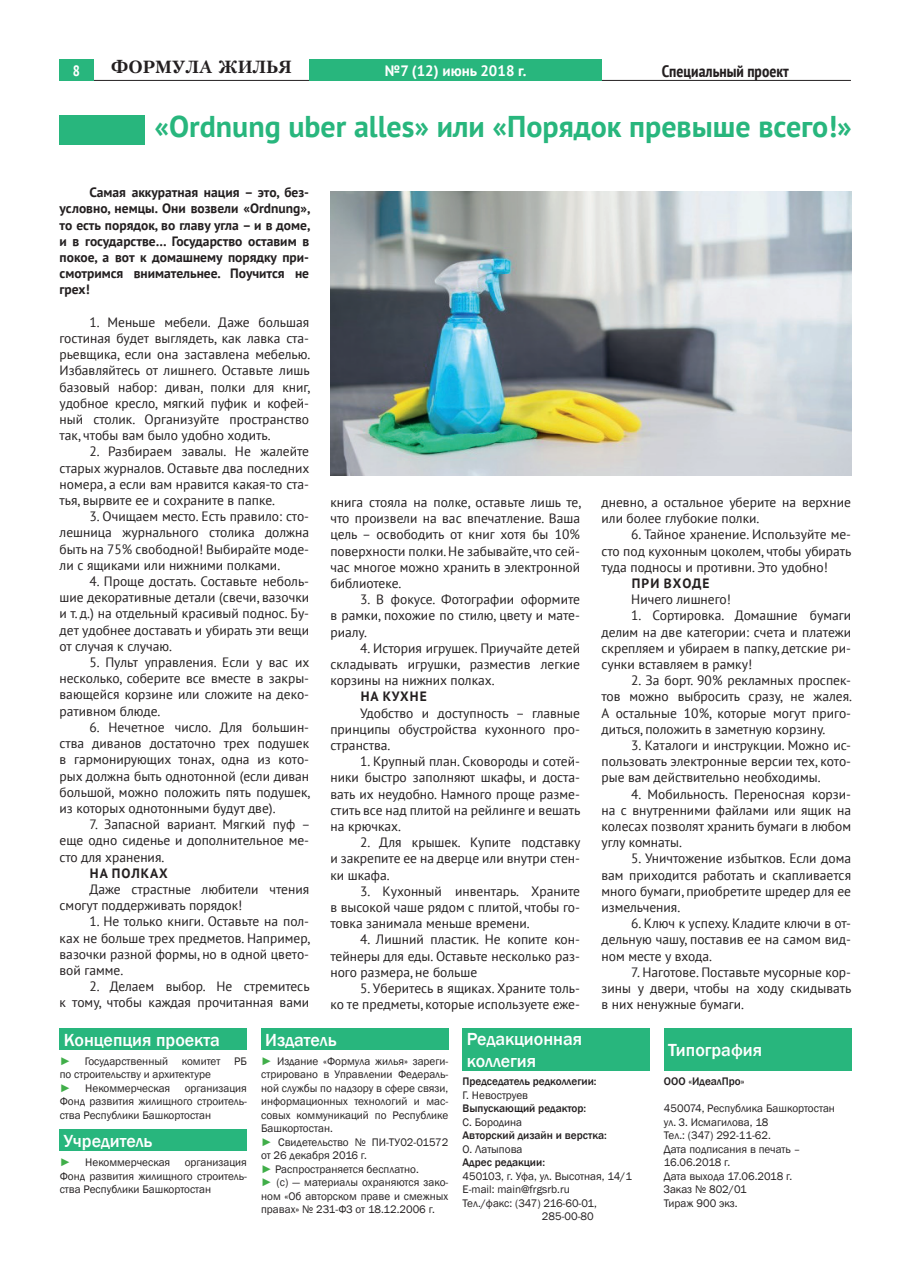
<style>
.page{position:relative;width:902px;height:1280px;background:#fff}
.page>*{position:absolute;margin:0;border:0;box-sizing:border-box;transform-origin:0 0}
.t1{font:700 30px "PT Sans";color:#28b67d}
.t2{font:500 18px/21.6px "Franklin Gothic";color:#fff}
.t3{font:17.55px "Petersburg Bold Cyrillic";color:#231f20}
.t4{font:700 condensed 16.5px "PT Sans";color:#231f20}
.t5{font:700 15px "PT Sans";color:#fff}
.t6{font:700 condensed 15px "PT Sans";color:#fff}
.t7{font:13.5px/16.2px "PT Sans";color:#231f20;text-align:justify}
.t8{font:700 13.5px/16.2px "PT Sans";color:#231f20;text-align:justify}
.t9{font:700 13.5px "PT Sans";letter-spacing:.075em;color:#231f20}
.t10{font:700 13.5px "PT Sans";letter-spacing:.08em;color:#231f20}
.t11{font:11.25px/13.5px "Franklin Gothic";color:#231f20}
.t12{font:500 11.25px "Franklin Gothic";color:#231f20}
.t13{font:500 11.25px "Franklin Gothic";color:#40ae49}
.s1{font-weight:500;color:#40ae49}
</style>
<div class="page">
<hr style="left:60px;top:80px;width:790px;height:1px;background:#231f20">
<div style="left:309px;top:60px;width:292px;height:21px;background:#28b67d"></div>
<div style="left:60px;top:60px;width:34px;height:21px;background:#28b67d"></div>
<img style="left:331px;top:191px;width:520px;height:284px">
<div style="left:60px;top:1029px;width:187px;height:21px;background:#28b67d"></div>
<div style="left:60px;top:1130px;width:187px;height:21px;background:#28b67d"></div>
<div style="left:462px;top:1029px;width:187px;height:42px;background:#28b67d"></div>
<div style="left:261px;top:1029px;width:187px;height:21px;background:#28b67d"></div>
<div style="left:663px;top:1029px;width:188px;height:42px;background:#28b67d"></div>
<div style="left:60px;top:115px;width:85px;height:29px;background:#28b67d"></div>
<p class="t6" style="left:73px;top:61px;width:9px">8</p>
<p class="t3" style="left:111px;top:57px;width:182px">ФОРМУЛА ЖИЛЬЯ</p>
<p class="t5" style="left:385px;top:61px;width:143px">№7 (12) июнь 2018 г.</p>
<p class="t4" style="left:661px;top:61px;width:129px">Специальный проект</p>
<h1 class="t1" style="left:154px;top:107px;width:699px">«Ordnung uber alles» или «Порядок превыше всего!»</h1>
<p class="t8" style="left:60px;top:184px;width:252px;text-indent:30px">Самая аккуратная нация – это, без&shy;условно, немцы. Они возвели «Ordnung», то есть порядок, во главу угла – и в доме, и в государстве… Государство оставим в покое, а вот к домашнему порядку при&shy;смотримся внимательнее. Поучится не грех!</p>
<p class="t7" style="left:60px;top:314px;width:252px;text-indent:30px">1. Меньше мебели. Даже большая гостиная будет выглядеть, как лавка ста&shy;рьевщика, если она заставлена мебелью.<br>Избавляйтесь от лишнего. Оставьте лишь базовый набор: диван, полки для книг, удобное кресло, мягкий пуфик и кофей&shy;ный столик. Организуйте пространство так, чтобы вам было удобно ходить.</p>
<p class="t7" style="left:60px;top:443px;width:251px;text-indent:30px">2. Разбираем завалы. Не жалейте старых журналов. Оставьте два последних номера, а если вам нравится какая-то ста&shy;тья, вырвите ее и сохраните в папке.</p>
<p class="t7" style="left:60px;top:508px;width:251px;text-indent:30px">3. Очищаем место. Есть правило: сто&shy;лешница журнального столика должна быть на 75% свободной! Выбирайте моде&shy;ли с ящиками или нижними полками.</p>
<p class="t7" style="left:60px;top:573px;width:251px;text-indent:30px">4. Проще достать. Составьте неболь&shy;шие декоративные детали (свечи, вазочки и т. д.) на отдельный красивый поднос. Бу&shy;дет удобнее доставать и убирать эти вещи от случая к случаю.</p>
<p class="t7" style="left:60px;top:654px;width:251px;text-indent:30px">5. Пульт управления. Если у вас их несколько, соберите все вместе в закры&shy;вающейся корзине или сложите на деко&shy;ративном блюде.</p>
<p class="t7" style="left:60px;top:719px;width:252px;text-indent:30px">6. Нечетное число. Для большин&shy;ства диванов достаточно трех подушек в гармонирующих тонах, одна из кото&shy;рых должна быть однотонной (если диван большой, можно положить пять подушек, из которых однотонными будут две).</p>
<p class="t7" style="left:60px;top:816px;width:252px;text-indent:30px">7. Запасной вариант. Мягкий пуф – еще одно сиденье и дополнительное ме&shy;сто для хранения.</p>
<p class="t9" style="left:90px;top:864px;width:79px">НА ПОЛКАХ</p>
<p class="t7" style="left:60px;top:881px;width:251px;text-indent:30px">Даже страстные любители чтения смогут поддерживать порядок!</p>
<p class="t7" style="left:60px;top:913px;width:252px;text-indent:30px">1. Не только книги. Оставьте на пол&shy;ках не больше трех предметов. Например, вазочки разной формы, но в одной цвето&shy;вой гамме.</p>
<p class="t7" style="left:60px;top:978px;width:251px;text-align:right">2. Делаем выбор. Не стремитесь<br>к тому, чтобы каждая прочитанная вами</p>
<p class="t7" style="left:330px;top:494px;width:252px">книга стояла на полке, оставьте лишь те, что произвели на вас впечатление. Ваша цель – освободить от книг хотя бы 10% поверхности полки. Не забывайте, что сей&shy;час многое можно хранить в электронной библиотеке.</p>
<p class="t7" style="left:330px;top:591px;width:251px;text-indent:30px">3. В фокусе. Фотографии оформите в рамки, похожие по стилю, цвету и мате&shy;риалу.</p>
<p class="t7" style="left:330px;top:640px;width:251px;text-indent:30px">4. История игрушек. Приучайте детей складывать игрушки, разместив легкие корзины на нижних полках.</p>
<p class="t8" style="left:361px;top:688px;width:68px">НА КУХНЕ</p>
<p class="t7" style="left:330px;top:704px;width:251px;text-indent:30px">Удобство и доступность – главные принципы обустройства кухонного про&shy;странства.</p>
<p class="t7" style="left:330px;top:753px;width:251px;text-indent:30px">1. Крупный план. Сковороды и сотей&shy;ники быстро заполняют шкафы, и доста&shy;вать их неудобно. Намного проще разме&shy;стить все над плитой на рейлинге и вешать на крючках.</p>
<p class="t7" style="left:330px;top:834px;width:251px;text-indent:30px">2. Для крышек. Купите подставку и закрепите ее на дверце или внутри стен&shy;ки шкафа.</p>
<p class="t7" style="left:330px;top:883px;width:251px;text-indent:30px">3. Кухонный инвентарь. Храните в высокой чаше рядом с плитой, чтобы го&shy;товка занимала меньше времени.</p>
<p class="t7" style="left:330px;top:931px;width:251px;text-indent:30px">4. Лишний пластик. Не копите кон&shy;тейнеры для еды. Оставьте несколько раз&shy;ного размера, не больше</p>
<p class="t7" style="left:330px;top:980px;width:251px;text-align:right">5. Уберитесь в ящиках. Храните толь-<br>ко те предметы, которые используете еже-</p>
<p class="t7" style="left:601px;top:494px;width:251px">дневно, а остальное уберите на верхние или более глубокие полки.</p>
<p class="t7" style="left:601px;top:526px;width:251px;text-indent:30px">6. Тайное хранение. Используйте ме&shy;сто под кухонным цоколем, чтобы убирать туда подносы и противни. Это удобно!</p>
<p class="t10" style="left:631px;top:574px;width:79px">ПРИ ВХОДЕ</p>
<p class="t7" style="left:631px;top:591px;width:101px">Ничего лишнего!</p>
<p class="t7" style="left:601px;top:607px;width:251px;text-indent:30px">1. Сортировка. Домашние бумаги делим на две категории: счета и платежи скрепляем и убираем в папку, детские ри&shy;сунки вставляем в рамку!</p>
<p class="t7" style="left:601px;top:672px;width:252px;text-indent:30px">2. За борт. 90% рекламных проспек&shy;тов можно выбросить сразу, не жалея.<br>А остальные 10%, которые могут приго&shy;диться, положить в заметную корзину.</p>
<p class="t7" style="left:601px;top:737px;width:251px;text-indent:30px">3. Каталоги и инструкции. Можно ис&shy;пользовать электронные версии тех, кото&shy;рые вам действительно необходимы.</p>
<p class="t7" style="left:601px;top:785px;width:251px;text-indent:30px">4. Мобильность. Переносная корзи&shy;на с внутренними файлами или ящик на колесах позволят хранить бумаги в любом углу комнаты.</p>
<p class="t7" style="left:601px;top:850px;width:251px;text-indent:30px">5. Уничтожение избытков. Если дома вам приходится работать и скапливается много бумаги, приобретите шредер для ее измельчения.</p>
<p class="t7" style="left:601px;top:915px;width:251px;text-indent:30px">6. Ключ к успеху. Кладите ключи в от&shy;дельную чашу, поставив ее на самом вид&shy;ном месте у входа.</p>
<p class="t7" style="left:601px;top:964px;width:251px;text-indent:30px">7. Наготове. Поставьте мусорные кор&shy;зины у двери, чтобы на ходу скидывать в них ненужные бумаги.</p>
<h2 class="t2" style="left:64px;top:1029px;width:157px">Концепция проекта</h2>
<p class="t11" style="left:60px;top:1054px;width:189px"><span class="s1">►</span> Государственный комитет РБ по строительству и архитектуре</p>
<p class="t13" style="left:60px;top:1081px;width:13px">►</p>
<p class="t11" style="left:85px;top:1081px;width:87px">Некоммерческая</p>
<p class="t11" style="left:60px;top:1081px;width:189px;text-align:justify;text-indent:125px">организация Фонд развития жилищного строитель&shy;ства Республики Башкортостан</p>
<p class="t13" style="left:60px;top:1155px;width:13px">►</p>
<p class="t11" style="left:85px;top:1156px;width:87px">Некоммерческая</p>
<h2 class="t2" style="left:64px;top:1130px;width:90px">Учредитель</h2>
<p class="t11" style="left:60px;top:1156px;width:189px;text-align:justify;text-indent:125px">организация Фонд развития жилищного строитель&shy;ства Республики Башкортостан</p>
<h2 class="t2" style="left:265px;top:1029px;width:73px">Издатель</h2>
<p class="t11" style="left:261px;top:1054px;width:189px"><span class="s1">►</span> Издание «Формула жилья» зареги&shy;стрировано в Управлении Федераль&shy;ной службы по надзору в сфере связи, информационных технологий и мас&shy;совых коммуникаций по Республике<br>Башкортостан.<br><span class="s1">►</span> Свидетельство № ПИ-ТУ02-01572 от 26 декабря 2016 г.<br><span class="s1">►</span> Распространяется бесплатно.<br><span class="s1">►</span> (с) — материалы охраняются зако&shy;ном «Об авторском праве и смежных правах» № 231-ФЗ от 18.12.2006 г.</p>
<h2 class="t2" style="left:466px;top:1029px;width:117px">Редакционная коллегия</h2>
<p class="t12" style="left:462px;top:1074px;width:136px">Председатель редколлегии:</p>
<p class="t11" style="left:462px;top:1088px;width:67px">Г. Невоструев</p>
<p class="t12" style="left:462px;top:1101px;width:125px">Выпускающий редактор:</p>
<p class="t11" style="left:462px;top:1115px;width:61px">С. Бородина</p>
<p class="t12" style="left:462px;top:1128px;width:146px">Авторский дизайн и верстка:</p>
<p class="t11" style="left:462px;top:1142px;width:61px">О. Латыпова</p>
<p class="t12" style="left:462px;top:1155px;width:84px">Адрес редакции:</p>
<p class="t11" style="left:462px;top:1169px;width:171px">450103, г. Уфа, ул. Высотная, 14/1</p>
<p class="t11" style="left:462px;top:1183px;width:109px">E-mail: main@frgsrb.ru</p>
<p class="t11" style="left:462px;top:1196px;width:136px">Тел./факс: (347) 216-60-01,</p>
<p class="t11" style="left:542px;top:1210px;width:53px">285-00-80</p>
<h2 class="t2" style="left:668px;top:1039px;width:96px">Типография</h2>
<p class="t12" style="left:663px;top:1074px;width:82px">ООО «ИдеалПро»</p>
<p class="t11" style="left:663px;top:1102px;width:172px">450074, Республика Башкортостан ул. З. Исмагилова, 18<br>Тел.: (347) 292-11-62.<br>Дата подписания в печать –<br>16.06.2018 г.<br>Дата выхода 17.06.2018 г.<br>Заказ № 802/01<br>Тираж 900 экз.</p>
</div>
